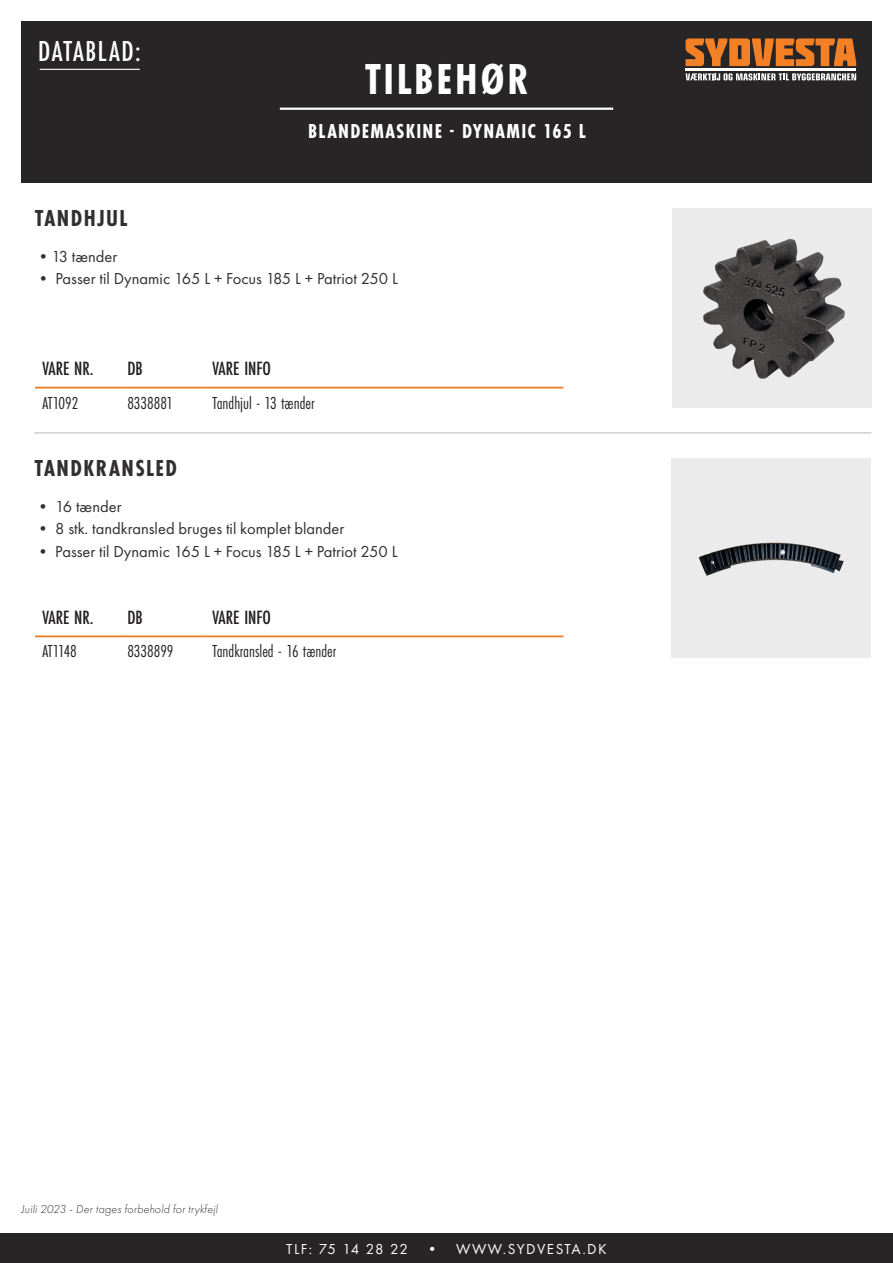
<style>
.page{position:relative;width:893px;height:1263px;background:#fff}
.page>*{position:absolute;margin:0;border:0;box-sizing:border-box;transform-origin:0 0}
.t1{font:700 45px "Futura PT Cond";letter-spacing:.06em;color:#fff}
.t2{font:500 30px "Futura PT Cond";letter-spacing:.05em;color:#fff}
.t3{font:700 24px "Futura PT Cond";letter-spacing:.06em;color:#312f30}
.t4{font:700 21px "Futura PT Cond";letter-spacing:.06em;color:#fff}
.t5{font:500 19.95px "Futura PT Cond";color:#231f20}
.t6{font:18px "Futura PT Cond";color:#231f20}
.t7{font:16.5px "Futura PT";color:#312f30}
.t8{font:15px "Futura PT";letter-spacing:.1em;color:#fff}
.t9{font:italic 300 12px "Futura PT";letter-spacing:.015em;color:#312f30}
</style>
<div class="page">
<div style="left:21px;top:21px;width:851px;height:162px;background:#282526"></div>
<hr style="left:280px;top:108px;width:333px;height:2px;background:#fff">
<svg style="left:686px;top:38px;width:170px;height:28px"></svg>
<svg style="left:686px;top:73px;width:170px;height:8px"></svg>
<hr style="left:686px;top:69px;width:170px;height:2px;background:#fff">
<hr style="left:40px;top:69px;width:100px;height:1px;background:#fff">
<div style="left:671px;top:458px;width:199px;height:200px;background:#ebebec"></div>
<hr style="left:34px;top:432px;width:837px;height:2px;background:#cbcdce">
<hr style="left:35px;top:387px;width:85px;height:1px;background:#ec7d23">
<hr style="left:120px;top:387px;width:85px;height:1px;background:#ec7d23">
<hr style="left:205px;top:387px;width:358px;height:1px;background:#ec7d23">
<hr style="left:35px;top:635px;width:85px;height:2px;background:#ec7d23">
<hr style="left:120px;top:635px;width:85px;height:2px;background:#ec7d23">
<hr style="left:205px;top:635px;width:358px;height:2px;background:#ec7d23">
<img style="left:672px;top:208px;width:199px;height:200px">
<div style="left:0;top:1233px;width:893px;height:30px;background:#282526"></div>
<p class="t2" style="left:38px;top:34px;width:104px">DATABLAD:</p>
<p class="t1" style="left:366px;top:53px;width:165px">TILBEHØR</p>
<p class="t4" style="left:308px;top:119px;width:279px">BLANDEMASKINE - DYNAMIC 165 L</p>
<p class="t3" style="left:35px;top:204px;width:94px">TANDHJUL</p>
<p class="t7" style="left:35px;top:247px;width:84px">•13 tænder</p>
<p class="t7" style="left:35px;top:269px;width:364px">• Passer til Dynamic 165 L + Focus 185 L + Patriot 250 L</p>
<p class="t5" style="left:42px;top:357px;width:53px">VARE NR.</p>
<p class="t5" style="left:127px;top:357px;width:17px">DB</p>
<p class="t5" style="left:212px;top:357px;width:60px">VARE INFO</p>
<p class="t6" style="left:42px;top:392px;width:38px">AT1092</p>
<p class="t6" style="left:127px;top:392px;width:47px">8338881</p>
<p class="t6" style="left:212px;top:392px;width:104px">Tandhjul - 13 tænder</p>
<p class="t3" style="left:35px;top:454px;width:144px">TANDKRANSLED</p>
<p class="t7" style="left:35px;top:496px;width:88px">• 16 tænder</p>
<p class="t7" style="left:35px;top:519px;width:311px">• 8 stk. tandkransled bruges til komplet blander</p>
<p class="t7" style="left:35px;top:541px;width:364px">• Passer til Dynamic 165 L + Focus 185 L + Patriot 250 L</p>
<p class="t5" style="left:42px;top:606px;width:53px">VARE NR.</p>
<p class="t5" style="left:127px;top:606px;width:17px">DB</p>
<p class="t5" style="left:212px;top:606px;width:60px">VARE INFO</p>
<p class="t6" style="left:42px;top:641px;width:36px">AT1148</p>
<p class="t6" style="left:127px;top:641px;width:48px">8338899</p>
<p class="t6" style="left:212px;top:641px;width:125px">Tandkransled - 16 tænder</p>
<p class="t9" style="left:21px;top:1202px;width:198px">Juili 2023 - Der tages forbehold for trykfejl</p>
<p class="t8" style="left:286px;top:1240px;width:322px">TLF: 75 14 28 22 • WWW.SYDVESTA.DK</p>
</div>
